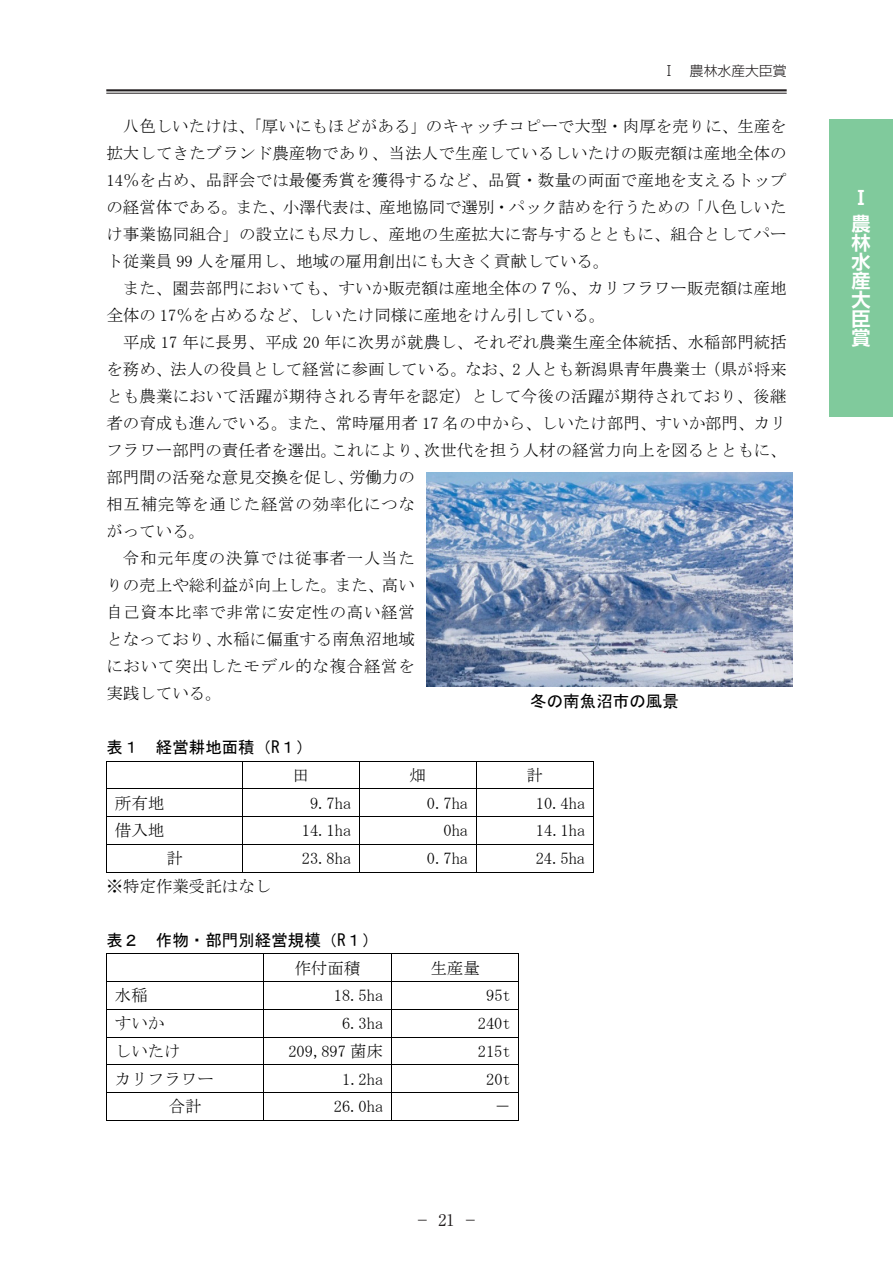
<style>
.page{position:relative;width:893px;height:1263px;background:#fff}
.page>*{position:absolute;margin:0;border:0;box-sizing:border-box;transform-origin:0 0}
.t1{font:700 19.2px/19.2px "Shin Go Pro De";color:#fff}
.t2{font:16.5px "MS Mincho";letter-spacing:.005em;color:#000}
.t3{font:16.5px "MS Mincho";letter-spacing:.045em;color:#000}
.t4{font:16.5px/27.8px "MS Gothic";color:#000;text-align:right}
.t5{font:15.9px "Ryumin Pro";color:#231f20}
.t6{font:300 13.8px "Shin Go Pro";color:#231f20}
.s1{font-family:"MS Mincho"}
</style>
<div class="page">
<hr style="left:106px;top:89px;width:681px;height:2px;background:#231f20">
<hr style="left:106px;top:93px;width:681px;height:1px;background:#231f20">
<div style="left:829px;top:119px;width:64px;height:298px;background:#80ca9c"></div>
<hr style="left:106px;top:761px;width:488px;height:1px;background:#000">
<hr style="left:106px;top:788px;width:488px;height:1px;background:#000">
<hr style="left:106px;top:816px;width:488px;height:1px;background:#000">
<hr style="left:106px;top:844px;width:488px;height:1px;background:#000">
<svg style="left:106px;top:762px;width:1px;height:110px"></svg>
<hr style="left:106px;top:872px;width:136px;height:1px;background:#000">
<svg style="left:242px;top:762px;width:1px;height:110px"></svg>
<hr style="left:243px;top:872px;width:116px;height:1px;background:#000">
<svg style="left:359px;top:762px;width:1px;height:110px"></svg>
<hr style="left:360px;top:872px;width:116px;height:1px;background:#000">
<svg style="left:476px;top:762px;width:1px;height:110px"></svg>
<hr style="left:477px;top:872px;width:116px;height:1px;background:#000">
<svg style="left:593px;top:762px;width:1px;height:111px"></svg>
<hr style="left:106px;top:953px;width:413px;height:1px;background:#000">
<hr style="left:106px;top:981px;width:413px;height:1px;background:#000">
<hr style="left:106px;top:1009px;width:413px;height:1px;background:#000">
<hr style="left:106px;top:1037px;width:413px;height:1px;background:#000">
<hr style="left:106px;top:1064px;width:413px;height:1px;background:#000">
<hr style="left:106px;top:1092px;width:413px;height:1px;background:#000">
<svg style="left:106px;top:954px;width:1px;height:166px"></svg>
<hr style="left:106px;top:1120px;width:157px;height:1px;background:#000">
<svg style="left:263px;top:954px;width:1px;height:167px"></svg>
<hr style="left:264px;top:1120px;width:127px;height:1px;background:#000">
<svg style="left:391px;top:954px;width:1px;height:167px"></svg>
<hr style="left:392px;top:1120px;width:126px;height:1px;background:#000">
<svg style="left:518px;top:954px;width:1px;height:167px"></svg>
<img style="left:427px;top:473px;width:365px;height:213px">
<p class="t6" style="left:662px;top:59px;width:126px">Ⅰ　農林水産大臣賞</p>
<p class="t2" style="left:123px;top:118px;width:665px">八色しいたけは、「厚いにもほどがある」のキャッチコピーで大型・肉厚を売りに、生産を</p>
<p class="t2" style="left:106px;top:145px;width:682px">拡大してきたブランド農産物であり、当法人で生産しているしいたけの販売額は産地全体の</p>
<p class="t2" style="left:106px;top:172px;width:682px">14％を占め、品評会では最優秀賞を獲得するなど、品質・数量の両面で産地を支えるトップ</p>
<p class="t2" style="left:106px;top:199px;width:682px">の経営体である。また、小澤代表は、産地協同で選別・パック詰めを行うための「八色しいた</p>
<p class="t2" style="left:106px;top:226px;width:682px">け事業協同組合」の設立にも尽力し、産地の生産拡大に寄与するとともに、組合としてパー</p>
<p class="t2" style="left:106px;top:253px;width:505px">ト従業員 99 人を雇用し、地域の雇用創出にも大きく貢献している。</p>
<p class="t2" style="left:123px;top:280px;width:665px">また、園芸部門においても、すいか販売額は産地全体の７％、カリフラワー販売額は産地</p>
<p class="t2" style="left:106px;top:307px;width:501px">全体の 17％を占めるなど、しいたけ同様に産地をけん引している。</p>
<p class="t2" style="left:123px;top:334px;width:665px">平成 17 年に長男、平成 20 年に次男が就農し、それぞれ農業生産全体統括、水稲部門統括</p>
<p class="t2" style="left:106px;top:361px;width:682px">を務め、法人の役員として経営に参画している。なお、2 人とも新潟県青年農業士（県が将来</p>
<p class="t2" style="left:106px;top:388px;width:682px">とも農業において活躍が期待される青年を認定）として今後の活躍が期待されており、後継</p>
<p class="t2" style="left:106px;top:415px;width:682px">者の育成も進んでいる。また、常時雇用者 17 名の中から、しいたけ部門、すいか部門、カリ</p>
<p class="t2" style="left:106px;top:442px;width:682px">フラワー部門の責任者を選出。これにより、次世代を担う人材の経営力向上を図るとともに、</p>
<p class="t2" style="left:106px;top:469px;width:310px">部門間の活発な意見交換を促し、労働力の</p>
<p class="t3" style="left:106px;top:496px;width:310px">相互補完等を通じた経営の効率化につな</p>
<p class="t2" style="left:106px;top:523px;width:101px">がっている。</p>
<p class="t3" style="left:123px;top:550px;width:294px">令和元年度の決算では従事者一人当た</p>
<p class="t2" style="left:106px;top:577px;width:310px">りの売上や総利益が向上した。また、高い</p>
<p class="t3" style="left:106px;top:604px;width:310px">自己資本比率で非常に安定性の高い経営</p>
<p class="t2" style="left:106px;top:631px;width:310px">となっており、水稲に偏重する南魚沼地域</p>
<p class="t3" style="left:106px;top:658px;width:310px">において突出したモデル的な複合経営を</p>
<p class="t2" style="left:106px;top:685px;width:117px">実践している。</p>
<p class="t4" style="left:106px;top:733px;width:208px">表１ 経営耕地面積（R１）<span class="s1">田</span></p>
<p class="t4" style="left:530px;top:687px;width:150px">冬の南魚沼市の風景</p>
<p class="t2" style="left:409px;top:766px;width:18px">畑</p>
<p class="t2" style="left:526px;top:766px;width:18px">計</p>
<p class="t2" style="left:115px;top:794px;width:51px">所有地</p>
<p class="t2" style="left:310px;top:794px;width:43px">9.7ha</p>
<p class="t2" style="left:427px;top:794px;width:43px">0.7ha</p>
<p class="t2" style="left:536px;top:794px;width:51px">10.4ha</p>
<p class="t2" style="left:115px;top:822px;width:51px">借入地</p>
<p class="t2" style="left:302px;top:822px;width:51px">14.1ha</p>
<p class="t2" style="left:443px;top:822px;width:26px">0ha</p>
<p class="t2" style="left:536px;top:822px;width:51px">14.1ha</p>
<p class="t2" style="left:166px;top:850px;width:18px">計</p>
<p class="t2" style="left:302px;top:850px;width:51px">23.8ha</p>
<p class="t2" style="left:427px;top:850px;width:43px">0.7ha</p>
<p class="t2" style="left:536px;top:850px;width:51px">24.5ha</p>
<p class="t2" style="left:106px;top:878px;width:166px">※特定作業受託はなし</p>
<p class="t4" style="left:294px;top:926px;width:86px;text-align:left;text-indent:-188px">表２ 作物・部門別経営規模（R１）<span class="s1">作付面積</span></p>
<p class="t2" style="left:430px;top:959px;width:51px">生産量</p>
<p class="t2" style="left:115px;top:987px;width:34px">水稲</p>
<p class="t2" style="left:334px;top:987px;width:51px">18.5ha</p>
<p class="t2" style="left:486px;top:987px;width:26px">95t</p>
<p class="t2" style="left:115px;top:1015px;width:51px">すいか</p>
<p class="t2" style="left:342px;top:1015px;width:43px">6.3ha</p>
<p class="t2" style="left:478px;top:1015px;width:35px">240t</p>
<p class="t2" style="left:115px;top:1043px;width:67px">しいたけ</p>
<p class="t2" style="left:288px;top:1043px;width:96px">209,897 菌床</p>
<p class="t2" style="left:478px;top:1043px;width:34px">215t</p>
<p class="t2" style="left:115px;top:1070px;width:100px">カリフラワー</p>
<p class="t2" style="left:342px;top:1070px;width:43px">1.2ha</p>
<p class="t2" style="left:486px;top:1070px;width:26px">20t</p>
<p class="t2" style="left:169px;top:1098px;width:34px">合計</p>
<p class="t2" style="left:334px;top:1098px;width:51px">26.0ha</p>
<p class="t2" style="left:494px;top:1098px;width:18px">－</p>
<p class="t5" style="left:415px;top:1207px;width:65px">－21－</p>
<p class="t1" style="left:851px;top:183px;width:20px;line-height:25.2px">Ⅰ農</p>
<p class="t1" style="left:851px;top:230px;width:20px;text-align:justify">林水産大臣賞</p>
</div>
